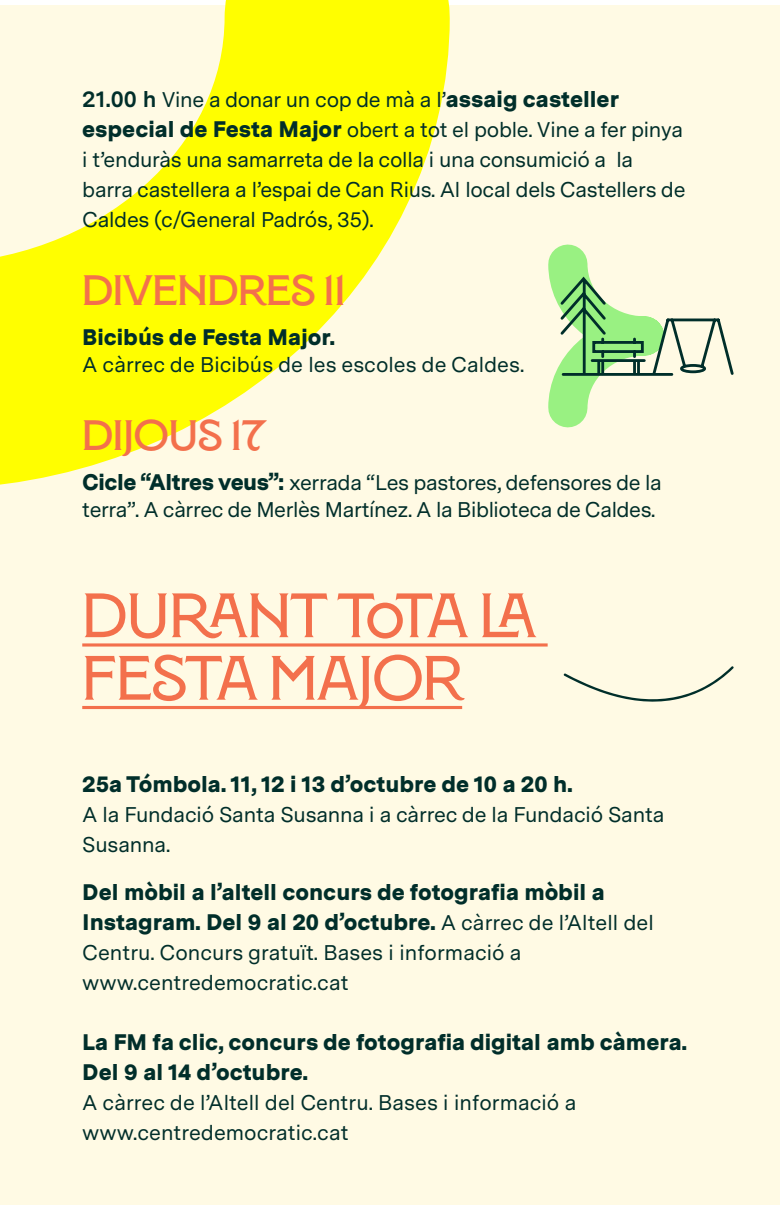
<style>
.page{position:relative;width:780px;height:1205px;background:#fff}
.page>*{position:absolute;margin:0;border:0;box-sizing:border-box;transform-origin:0 0}
.t1{font:600 62.5px/62.5px "Montecatini Pro Ampio";color:#f3704c}
.t2{font:700 42.5px "Montecatini Pro Ampio";color:#f3704c}
.t3{font:900 22.5px/30px "Messina Sans";color:#002e2a}
.t4{font:21.25px/30px "Messina Sans";letter-spacing:-.015em;color:#002e2a}
.s1{font-weight:700;font-size:22.5px}
.s2{font-weight:900;font-size:22.5px}
.s3{font-weight:400;font-size:21.25px}
</style>
<div class="page">
<div style="left:0;top:6px;width:780px;height:1199px;background:#fffae4"></div>
<svg style="left:0;top:0;width:562px;height:485px"></svg>
<hr style="left:82px;top:643px;width:465px;height:3px;background:#f3704c">
<hr style="left:82px;top:706px;width:380px;height:3px;background:#f3704c">
<svg style="left:528px;top:225px;width:206px;height:222px"></svg>
<svg style="left:563px;top:666px;width:171px;height:36px"></svg>
<p class="t4" style="left:82px;top:84px;width:604px"><span class="s1">21.00 h</span> Vine a donar un cop de mà a l’<span class="s2">assaig casteller especial de Festa Major</span> obert a tot el poble. Vine a fer pinya i t’enduràs una samarreta de la colla i una consumició a la barra castellera a l’espai de Can Rius. Al local dels Castellers de Caldes (c/General Padrós, 35).</p>
<h2 class="t2" style="left:82px;top:266px;width:265px">DIVENDRES 11</h2>
<p class="t3" style="left:82px;top:321px;width:254px">Bicibús de Festa Major.</p>
<p class="t4" style="left:82px;top:349px;width:443px">A càrrec de Bicibús de les escoles de Caldes.</p>
<h2 class="t2" style="left:82px;top:411px;width:185px">DIJOUS 17</h2>
<p class="t4" style="left:82px;top:468px;width:581px;line-height:27.5px"><span class="s2">Cicle “Altres veus”:</span> xerrada “Les pastores, defensores de la terra”. A càrrec de Merlès Martínez. A la Biblioteca de Caldes.</p>
<h1 class="t1" style="left:82px;top:584px;width:455px">DURANT TOTA LA<br>FESTA MAJOR</h1>
<p class="t3" style="left:82px;top:768px;width:492px">25a Tómbola. 11, 12 i 13 d’octubre de 10 a 20 h.</p>
<p class="t4" style="left:82px;top:799px;width:583px">A la Fundació Santa Susanna i a càrrec de la Fundació Santa<br>Susanna.</p>
<p class="t3" style="left:82px;top:876px;width:573px">Del mòbil a l’altell concurs de fotografia mòbil a<br>Instagram. Del 9 al 20 d’octubre. <span class="s3">A càrrec de l’Altell del</span></p>
<p class="t4" style="left:82px;top:936px;width:441px">Centru. Concurs gratuït. Bases i informació a www.centredemocratic.cat</p>
<p class="t3" style="left:82px;top:1026px;width:606px">La FM fa clic, concurs de fotografia digital amb càmera.<br>Del 9 al 14 d’octubre.</p>
<p class="t4" style="left:82px;top:1086px;width:495px">A càrrec de l’Altell del Centru. Bases i informació a www.centredemocratic.cat</p>
</div>
